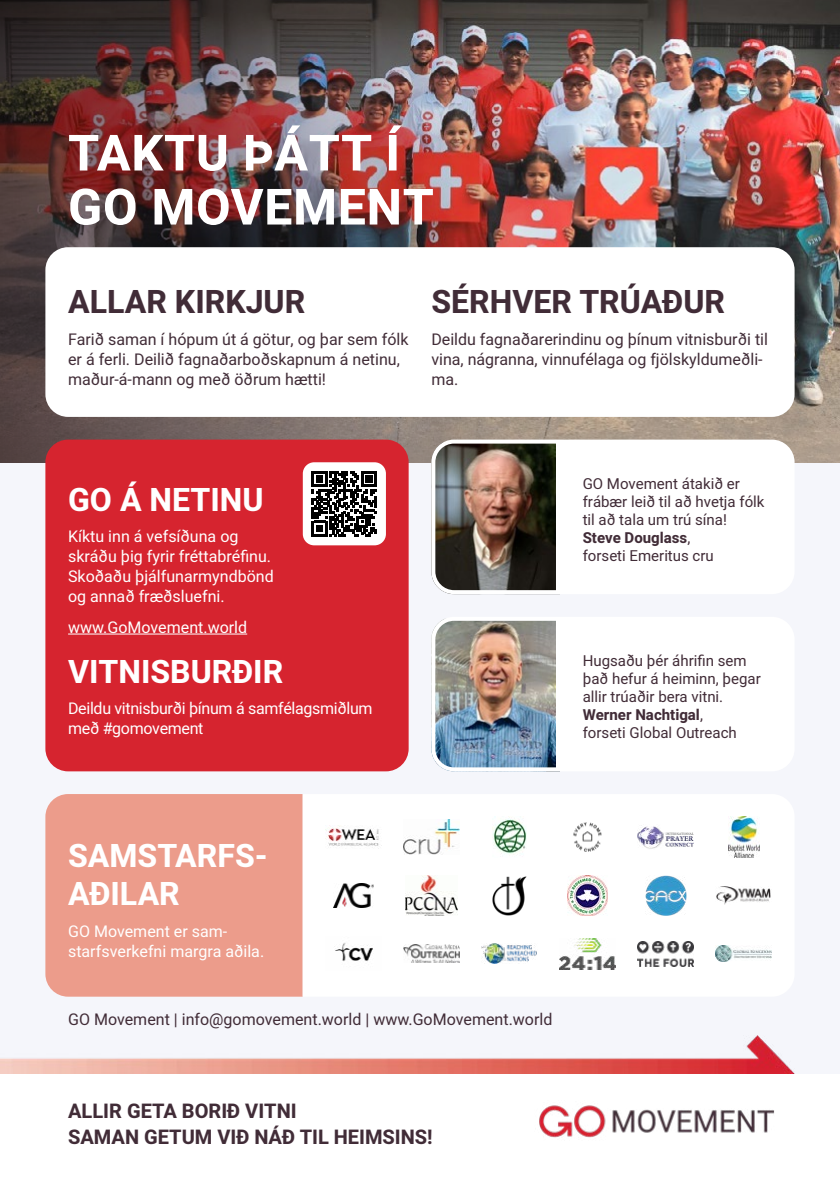
<style>
.page{position:relative;width:840px;height:1191px;background:#fff}
.page>*{position:absolute;margin:0;border:0;box-sizing:border-box;transform-origin:0 0}
.t1{font:700 50px/54px "Heebo";letter-spacing:.015em;color:#fff}
.t2{font:700 32px/38px "Heebo";color:#fff}
.t3{font:700 32px "Heebo";color:#412c37}
.t4{font:700 20px/26px "Heebo";color:#412c37}
.t5{font:16px/20px "Heebo";color:#412c37}
.t6{font:16px/20px "Heebo";color:#fff}
.t7{font:16px/20px "Heebo";letter-spacing:-.02em;color:#fff}
.t8{font:15px/18px "Heebo";color:#412c37}
.s1{font-weight:700}
</style>
<div class="page">
<div style="left:0;top:0;width:839px;height:1073px;background:#f5f6fb"></div>
<img style="left:601px;top:0;width:238px;height:462px">
<img style="left:0;top:0;width:601px;height:462px">
<img style="left:0;top:1035px;width:794px;height:38px">
<img style="left:539px;top:1105px;width:235px;height:33px">
<div style="left:45px;top:439px;width:363px;height:332px;background:#d6242f;border-radius:23px"></div>
<hr style="left:68px;top:633px;width:179px;height:1px;background:#fff">
<div style="left:302px;top:462px;width:84px;height:83px;background:#fff;border-radius:11px"></div>
<svg style="left:311px;top:471px;width:66px;height:65px"></svg>
<div style="left:45px;top:794px;width:257px;height:202px;background:#ec9c8b"></div>
<div style="left:50px;top:106px;width:412px;height:149px;background:#412c37;opacity:.25"></div>
<svg style="left:429px;top:437px;width:365px;height:158px"></svg>
<div style="left:45px;top:247px;width:749px;height:170px;background:#fff;border-radius:23px"></div>
<img style="left:431px;top:619px;width:129px;height:153px">
<div style="left:302px;top:794px;width:470px;height:202px;background:#fff"></div>
<img style="left:325px;top:825px;width:56px;height:23px">
<img style="left:567px;top:816px;width:40px;height:41px">
<img style="left:645px;top:875px;width:40px;height:40px">
<img style="left:403px;top:819px;width:56px;height:35px">
<img style="left:333px;top:883px;width:40px;height:24px">
<img style="left:492px;top:816px;width:34px;height:41px">
<img style="left:727px;top:816px;width:32px;height:41px">
<img style="left:715px;top:945px;width:56px;height:17px">
<img style="left:405px;top:875px;width:52px;height:40px">
<img style="left:481px;top:944px;width:56px;height:19px">
<img style="left:325px;top:936px;width:56px;height:34px">
<img style="left:637px;top:941px;width:56px;height:25px">
<img style="left:715px;top:886px;width:56px;height:18px">
<img style="left:559px;top:938px;width:56px;height:31px">
<img style="left:403px;top:945px;width:56px;height:17px">
<img style="left:637px;top:824px;width:56px;height:25px">
<img style="left:567px;top:875px;width:40px;height:40px">
<img style="left:492px;top:875px;width:34px;height:40px">
<h1 class="t1" style="left:68px;top:127px;width:367px">TAKTU ÞÁTT Í<br>GO MOVEMENT</h1>
<h2 class="t3" style="left:68px;top:280px;width:238px">ALLAR KIRKJUR</h2>
<p class="t5" style="left:68px;top:329px;width:342px">Farið saman í hópum út á götur, og þar sem fólk er á ferli. Deilið fagnaðarboðskapnum á netinu, maður-á-mann og með öðrum hætti!</p>
<h2 class="t3" style="left:431px;top:280px;width:295px">SÉRHVER TRÚAÐUR</h2>
<p class="t5" style="left:431px;top:329px;width:338px">Deildu fagnaðarerindinu og þínum vitnisburði til vina, nágranna, vinnufélaga og fjölskyldumeðli&shy;ma.</p>
<h2 class="t2" style="left:68px;top:481px;width:197px">GO Á NETINU</h2>
<p class="t6" style="left:68px;top:526px;width:207px">Kíktu inn á vefsíðuna og skráðu þig fyrir fréttabréfinu.<br>Skoðaðu þjálfunarmyndbönd og annað fræðsluefni.</p>
<p class="t6" style="left:68px;top:617px;width:180px">www.GoMovement.world</p>
<h2 class="t2" style="left:68px;top:653px;width:216px">VITNISBURÐIR</h2>
<p class="t7" style="left:68px;top:698px;width:306px">Deildu vitnisburði þínum á samfélagsmiðlum með #gomovement</p>
<p class="t8" style="left:582px;top:474px;width:183px">GO Movement átakið er frábær leið til að hvetja fólk til að tala um trú sína!<br><span class="s1">Steve Douglass</span>,<br>forseti Emeritus cru</p>
<p class="t8" style="left:582px;top:651px;width:179px">Hugsaðu þér áhrifin sem það hefur á heiminn, þegar allir trúaðir bera vitni.<br><span class="s1">Werner Nachtigal</span>,<br>forseti Global Outreach</p>
<h2 class="t2" style="left:68px;top:838px;width:197px">SAMSTARFS-<br>AÐILAR</h2>
<p class="t6" style="left:68px;top:921px;width:197px">GO Movement er sam&shy;starfsverkefni margra aðila.</p>
<p class="t5" style="left:68px;top:1009px;width:485px">GO Movement | info@gomovement.world | www.GoMovement.world</p>
<p class="t4" style="left:68px;top:1098px;width:366px">ALLIR GETA BORIÐ VITNI<br>SAMAN GETUM VIÐ NÁÐ TIL HEIMSINS!</p>
</div>
